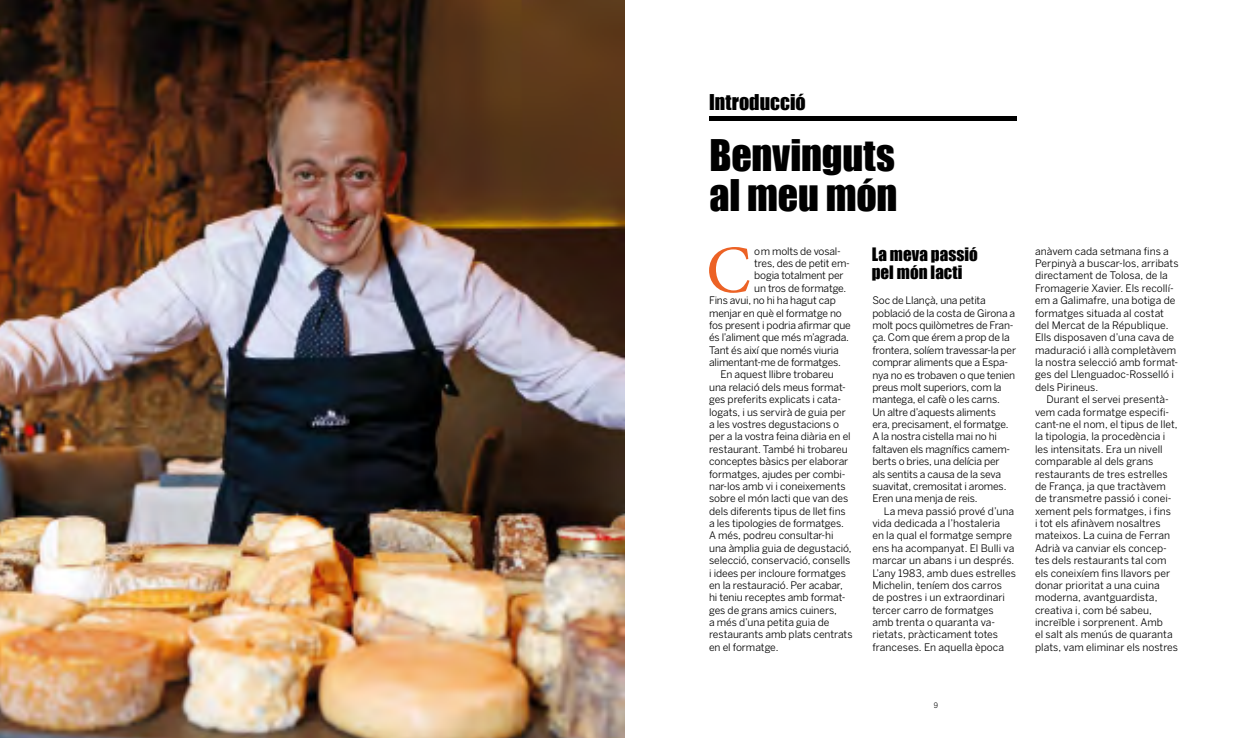
<style>
.page{position:relative;width:1248px;height:738px;background:#fff}
.page>*{position:absolute;margin:0;border:0;box-sizing:border-box;transform-origin:0 0}
.t1{font:67.3px "Minion Pro";color:#ec6225}
.t2{font:40px/40px "Impact";letter-spacing:-.005em;color:#000}
.t3{font:20px "Impact";color:#000}
.t4{font:17px/18px "Impact";color:#000}
.t5{font:10.3px/12.4px "Benton Sans";letter-spacing:-.005em;color:#000}
.t6{font:300 8px "Akzid Grtsk Next";color:#000}
</style>
<div class="page">
<img style="left:0;top:0;width:624px;height:737px">
<div style="left:709px;top:116px;width:306px;height:5px;background:#000"></div>
<h3 class="t3" style="left:709px;top:86px;width:98px">Introducció</h3>
<h2 class="t2" style="left:709px;top:134px;width:189px">Benvinguts al meu món</h2>
<h3 class="t4" style="left:871px;top:244px;width:108px">La meva passió pel món lacti</h3>
<h1 class="t1" style="left:706px;top:225px;width:46px">C</h1>
<p class="t5" style="left:754px;top:244px;width:88px">om molts de vosal-</p>
<p class="t5" style="left:754px;top:257px;width:97px">tres, des de petit em-</p>
<p class="t5" style="left:754px;top:269px;width:91px">bogia totalment per</p>
<p class="t5" style="left:754px;top:281px;width:94px">un tros de formatge.</p>
<p class="t5" style="left:709px;top:294px;width:128px">Fins avui, no hi ha hagut cap</p>
<p class="t5" style="left:709px;top:306px;width:134px">menjar en què el formatge no</p>
<p class="t5" style="left:709px;top:318px;width:143px">fos present i podria afirmar que</p>
<p class="t5" style="left:709px;top:331px;width:141px">és l’aliment que més m’agrada.</p>
<p class="t5" style="left:709px;top:343px;width:131px">Tant és així que només viuria</p>
<p class="t5" style="left:709px;top:356px;width:133px">alimentant-me de formatges.</p>
<p class="t5" style="left:720px;top:368px;width:115px">En aquest llibre trobareu</p>
<p class="t5" style="left:709px;top:380px;width:138px">una relació dels meus format-</p>
<p class="t5" style="left:709px;top:393px;width:133px">ges preferits explicats i cata-</p>
<p class="t5" style="left:709px;top:405px;width:138px">logats, i us servirà de guia per</p>
<p class="t5" style="left:709px;top:417px;width:131px">a les vostres degustacions o</p>
<p class="t5" style="left:709px;top:430px;width:143px">per a la vostra feina diària en el</p>
<p class="t5" style="left:709px;top:442px;width:140px">restaurant. També hi trobareu</p>
<p class="t5" style="left:709px;top:454px;width:141px">conceptes bàsics per elaborar</p>
<p class="t5" style="left:709px;top:467px;width:138px">formatges, ajudes per combi-</p>
<p class="t5" style="left:709px;top:479px;width:138px">nar-los amb vi i coneixements</p>
<p class="t5" style="left:709px;top:492px;width:141px">sobre el món lacti que van des</p>
<p class="t5" style="left:709px;top:504px;width:138px">dels diferents tipus de llet fins</p>
<p class="t5" style="left:709px;top:516px;width:136px">a les tipologies de formatges.</p>
<p class="t5" style="left:709px;top:529px;width:126px">A més, podreu consultar-hi</p>
<p class="t5" style="left:709px;top:541px;width:144px">una àmplia guia de degustació,</p>
<p class="t5" style="left:709px;top:553px;width:143px">selecció, conservació, consells</p>
<p class="t5" style="left:709px;top:566px;width:138px">i idees per incloure formatges</p>
<p class="t5" style="left:709px;top:578px;width:135px">en la restauració. Per acabar,</p>
<p class="t5" style="left:709px;top:590px;width:138px">hi teniu receptes amb format-</p>
<p class="t5" style="left:709px;top:603px;width:129px">ges de grans amics cuiners,</p>
<p class="t5" style="left:709px;top:615px;width:122px">a més d’una petita guia de</p>
<p class="t5" style="left:709px;top:627px;width:145px">restaurants amb plats centrats</p>
<p class="t5" style="left:709px;top:640px;width:71px">en el formatge.</p>
<p class="t5" style="left:872px;top:294px;width:145px">Soc de Llançà, una petita població de la costa de Girona a molt pocs quilòmetres de Fran&shy;ça. Com que érem a prop de la frontera, solíem travessar-la per comprar aliments que a Espa&shy;nya no es trobaven o que tenien preus molt superiors, com la mantega, el cafè o les carns.<br>Un altre d’aquests aliments<br>era, precisament, el formatge.<br>A la nostra cistella mai no hi faltaven els magnífics camem&shy;berts o bries, una delícia per<br>als sentits a causa de la seva suavitat, cremositat i aromes.<br>Eren una menja de reis.</p>
<p class="t5" style="left:872px;top:504px;width:145px;text-indent:11px">La meva passió prové d’una vida dedicada a l’hostaleria<br>en la qual el formatge sempre ens ha acompanyat. El Bulli va marcar un abans i un després.<br>L’any 1983, amb dues estrelles<br>Michelin, teníem dos carros de postres i un extraordinari tercer carro de formatges amb trenta o quaranta va&shy;rietats, pràcticament totes franceses. En aquella època</p>
<p class="t5" style="left:1034px;top:244px;width:145px">anàvem cada setmana fins a<br>Perpinyà a buscar-los, arribats directament de Tolosa, de la<br>Fromagerie Xavier. Els recollí&shy;em a Galimafre, una botiga de formatges situada al costat del Mercat de la République.<br>Ells disposaven d’una cava de maduració i allà completàvem la nostra selecció amb format&shy;ges del Llenguadoc-Rosselló i dels Pirineus.</p>
<p class="t5" style="left:1034px;top:393px;width:145px;text-indent:11px">Durant el servei presentà&shy;vem cada formatge especifi&shy;cant-ne el nom, el tipus de llet, la tipologia, la procedència i les intensitats. Era un nivell comparable al dels grans restaurants de tres estrelles de França, ja que tractàvem de transmetre passió i conei&shy;xement pels formatges, i fins<br>i tot els afinàvem nosaltres mateixos. La cuina de Ferran<br>Adrià va canviar els concep&shy;tes dels restaurants tal com els coneixíem fins llavors per donar prioritat a una cuina moderna, avantguardista, creativa i, com bé sabeu, increïble i sorprenent. Amb<br>el salt als menús de quaranta plats, vam eliminar els nostres</p>
<p class="t6" style="left:933px;top:699px;width:6px">9</p>
</div>
